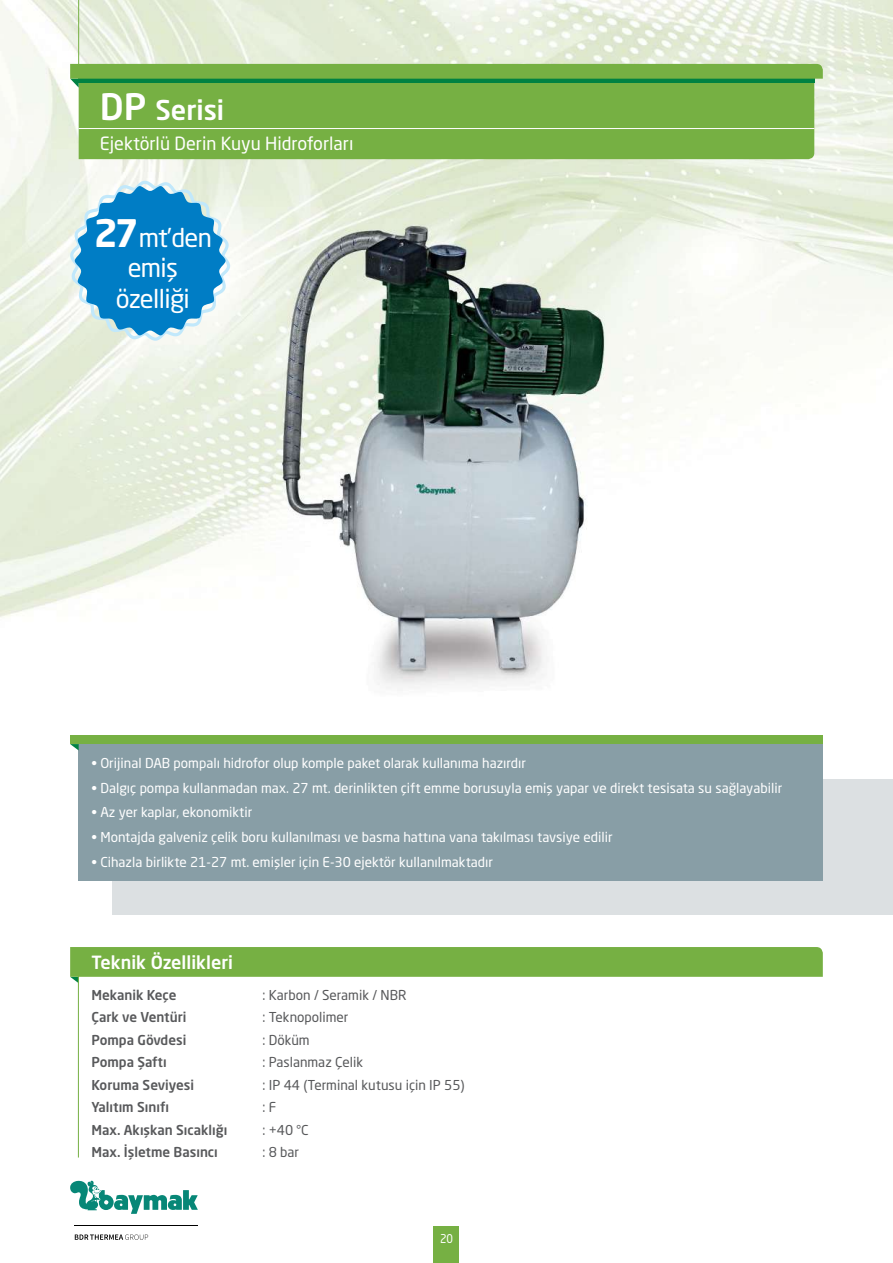
<style>
.page{position:relative;width:893px;height:1263px;background:#fff}
.page>*{position:absolute;margin:0;border:0;box-sizing:border-box;transform-origin:0 0}
.t1{font:500 27px "Neo Sans W1 G";color:#fff}
.t2{font:25.5px/30.6px "Neo Sans W1 G";letter-spacing:-.025em;color:#fff;text-align:center}
.t3{font:18px "Neo Sans W1 G";color:#fff}
.t4{font:500 18px "Neo Sans W1 G";color:#fff}
.t5{font:13.5px "Neo Sans W1 G";color:#fff}
.t6{font:500 13.5px "Neo Sans W1 G";color:#58595b}
.t7{font:13.5px "Neo Sans W1 G";color:#58595b}
.t8{font:12px "Neo Sans W1 G";color:#fff;scale:.9 1}
.s1{font-size:36px}
.s2{font-weight:700;font-size:37.5px}
</style>
<div class="page">
<img style="left:0;top:0;width:893px;height:1263px">
<hr style="left:78px;top:0;width:1px;height:67px;background:#76b043">
<div style="left:79px;top:88px;width:735px;height:71px;background:#76b043"></div>
<svg style="left:70px;top:64px;width:753px;height:24px;background:#61a844"></svg>
<hr style="left:79px;top:128px;width:735px;height:1px;background:#fff">
<svg style="left:70px;top:181px;width:160px;height:160px;background:#52a6d3"></svg>
<hr style="left:78px;top:963px;width:1px;height:194px;background:#76b043">
<svg style="left:70px;top:947px;width:753px;height:36px"></svg>
<div style="left:113px;top:779px;width:780px;height:135px;background:#dce0e2"></div>
<div style="left:79px;top:744px;width:744px;height:136px;background:#889ea6"></div>
<svg style="left:70px;top:735px;width:753px;height:15px"></svg>
<div style="left:434px;top:1226px;width:25px;height:37px;background:#76b043"></div>
<svg style="left:70px;top:1181px;width:128px;height:33px"></svg>
<hr style="left:74px;top:1225px;width:124px;height:1px;background:#000">
<svg style="left:75px;top:1234px;width:73px;height:6px"></svg>
<h1 class="t1" style="left:100px;top:93px;width:126px"><span class="s1">DP</span> Serisi</h1>
<h3 class="t3" style="left:100px;top:132px;width:255px">Ejektörlü Derin Kuyu Hidroforları</h3>
<h2 class="t2" style="left:94px;top:221px;width:120px"><span class="s2">27</span> mt’den emiş özelliği</h2>
<p class="t5" style="left:91px;top:755px;width:436px">• Orijinal DAB pompalı hidrofor olup komple paket olarak kullanıma hazırdır</p>
<p class="t5" style="left:91px;top:779px;width:692px">• Dalgıç pompa kullanmadan max. 27 mt. derinlikten çift emme borusuyla emiş yapar ve direkt tesisata su sağlayabilir</p>
<p class="t5" style="left:91px;top:804px;width:162px">• Az yer kaplar, ekonomiktir</p>
<p class="t5" style="left:91px;top:829px;width:523px">• Montajda galveniz çelik boru kullanılması ve basma hattına vana takılması tavsiye edilir</p>
<p class="t5" style="left:91px;top:854px;width:403px">• Cihazla birlikte 21-27 mt. emişler için E-30 ejektör kullanılmaktadır</p>
<h3 class="t4" style="left:91px;top:951px;width:143px">Teknik Özellikleri</h3>
<p class="t6" style="left:91px;top:986px;width:87px">Mekanik Keçe</p>
<p class="t7" style="left:262px;top:987px;width:145px">: Karbon / Seramik / NBR</p>
<p class="t6" style="left:91px;top:1009px;width:96px">Çark ve Ventüri</p>
<p class="t7" style="left:262px;top:1009px;width:88px">: Teknopolimer</p>
<p class="t6" style="left:91px;top:1031px;width:96px">Pompa Gövdesi</p>
<p class="t7" style="left:262px;top:1032px;width:49px">: Döküm</p>
<p class="t6" style="left:91px;top:1054px;width:77px">Pompa Şaftı</p>
<p class="t7" style="left:262px;top:1054px;width:102px">: Paslanmaz Çelik</p>
<p class="t6" style="left:91px;top:1076px;width:104px">Koruma Seviyesi</p>
<p class="t7" style="left:262px;top:1077px;width:204px">: IP 44 (Terminal kutusu için IP 55)</p>
<p class="t6" style="left:91px;top:1099px;width:79px">Yalıtım Sınıfı</p>
<p class="t7" style="left:262px;top:1099px;width:15px">: F</p>
<p class="t6" style="left:91px;top:1121px;width:137px">Max. Akışkan Sıcaklığı</p>
<p class="t7" style="left:262px;top:1122px;width:48px">: +40 °C</p>
<p class="t6" style="left:91px;top:1144px;width:128px">Max. İşletme Basıncı</p>
<p class="t7" style="left:262px;top:1144px;width:38px">: 8 bar</p>
<p class="t8" style="left:440px;top:1231px;width:16px">20</p>
</div>
